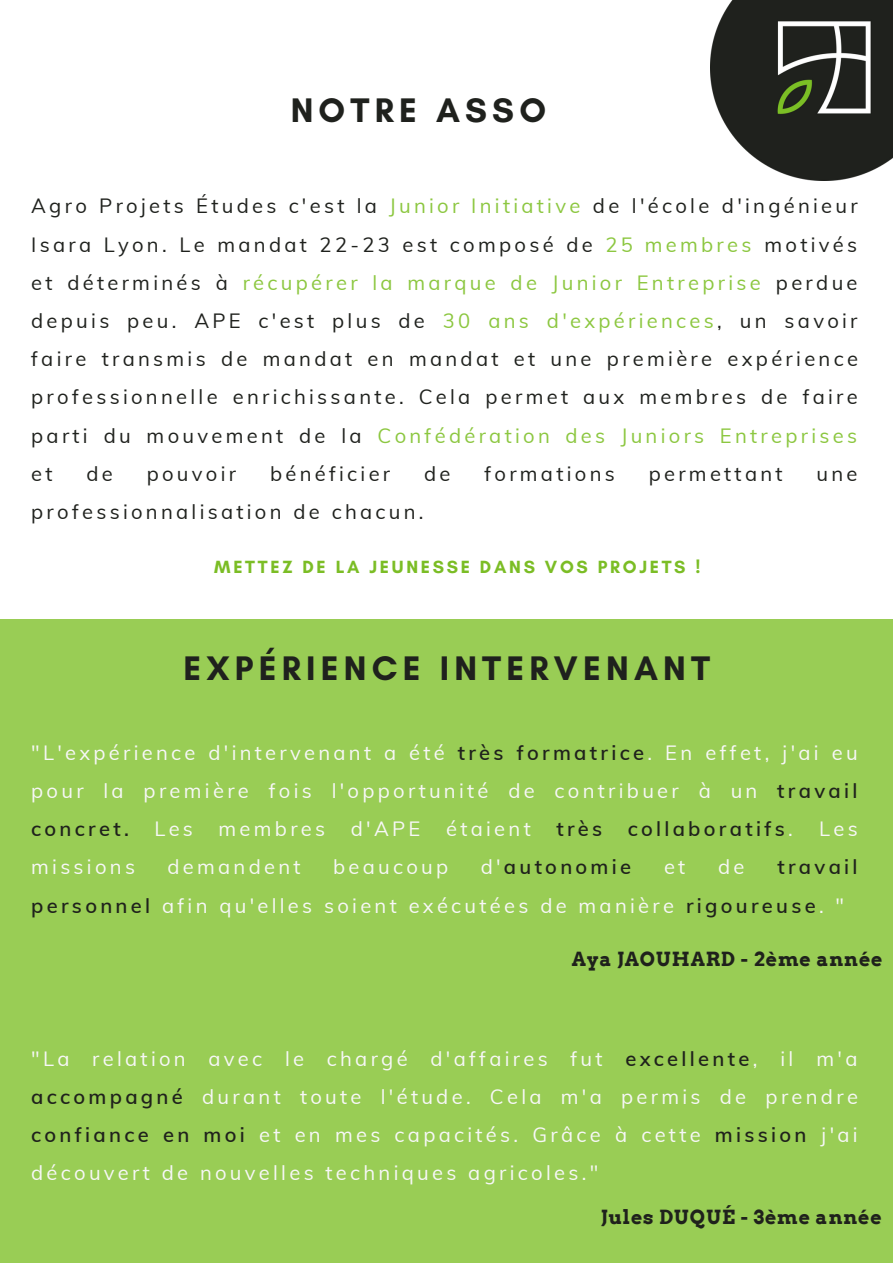
<style>
.page{position:relative;width:893px;height:1264px;background:#fff}
.page>*{position:absolute;margin:0;border:0;box-sizing:border-box;transform-origin:0 0}
.t1{font:700 34.65px "Glacial Indifference";letter-spacing:.15em;color:#1f211d}
.t2{font:20.25px/38.2px "Muli";letter-spacing:.165em;color:#1f211d;text-align:justify}
.t3{font:20.25px/38.2px "Muli";letter-spacing:.165em;color:#f7f7f7;text-align:justify}
.t4{font:600 20.25px "Muli";letter-spacing:.165em;color:#1f211c}
.t5{font:700 19.5px "Arvo";letter-spacing:.045em;color:#1f211c}
.t6{font:700 18px "Glacial Indifference";letter-spacing:.15em;color:#7bbd25}
.s1{color:#8cc740}
.s2{font-weight:600;color:#1f211c}
.s3{font-weight:400;color:#f7f7f7}
</style>
<div class="page">
<div style="left:0;top:619px;width:892px;height:643px;background:#99cd55"></div>
<img style="left:710px;top:0;width:182px;height:180px">
<h1 class="t1" style="left:291px;top:89px;width:257px">NOTRE ASSO</h1>
<p class="t2" style="left:31px;top:186px;width:828px">Agro Projets Études c'est la <span class="s1">Junior Initiative</span> de l'école d'ingénieur Isara Lyon. Le mandat 22-23 est composé de <span class="s1">25 membres</span> motivés et déterminés à <span class="s1">récupérer la marque de Junior Entreprise</span> perdue depuis peu. APE c'est plus de <span class="s1">30 ans d'expériences</span>, un savoir faire transmis de mandat en mandat et une première expérience professionnelle enrichissante. Cela permet aux membres de faire parti du mouvement de la <span class="s1">Confédération des Juniors Entreprises </span>et</p>
<p class="t2" style="left:86px;top:454px;width:28px">de</p>
<p class="t2" style="left:147px;top:454px;width:91px">pouvoir</p>
<p class="t2" style="left:270px;top:454px;width:122px">bénéficier</p>
<p class="t2" style="left:424px;top:454px;width:28px">de</p>
<p class="t2" style="left:484px;top:454px;width:132px">formations</p>
<p class="t2" style="left:648px;top:454px;width:135px">permettant</p>
<p class="t2" style="left:816px;top:454px;width:43px">une</p>
<p class="t2" style="left:31px;top:492px;width:394px">professionnalisation de chacun.</p>
<p class="t6" style="left:214px;top:555px;width:487px">METTEZ DE LA JEUNESSE DANS VOS PROJETS !</p>
<h1 class="t1" style="left:183px;top:647px;width:528px">EXPÉRIENCE INTERVENANT</h1>
<p class="t3" style="left:31px;top:732px;width:828px">"L'expérience d'intervenant a été <span class="s2">très formatrice</span>. En effet, j'ai eu pour la première fois l'opportunité de contribuer à un <span class="s2">travail concret.</span></p>
<p class="t3" style="left:154px;top:809px;width:40px">Les</p>
<p class="t3" style="left:218px;top:809px;width:108px">membres</p>
<p class="t3" style="left:351px;top:809px;width:71px">d'APE</p>
<p class="t3" style="left:446px;top:809px;width:86px">étaient</p>
<p class="t4" style="left:556px;top:815px;width:47px">très</p>
<p class="t4" style="left:627px;top:815px;width:166px">collaboratifs<span class="s3">.</span></p>
<p class="t3" style="left:819px;top:809px;width:40px">Les</p>
<p class="t3" style="left:31px;top:847px;width:827px;text-indent:746px"><span class="s2">travail personnel</span> afin qu'elles soient exécutées de manière <span class="s2">rigoureuse</span>. "</p>
<p class="t3" style="left:31px;top:847px;width:105px">missions</p>
<p class="t3" style="left:167px;top:847px;width:135px">demandent</p>
<p class="t3" style="left:333px;top:847px;width:117px">beaucoup</p>
<p class="t4" style="left:480px;top:854px;width:152px"><span class="s3">d'</span>autonomie</p>
<p class="t3" style="left:664px;top:847px;width:23px">et</p>
<p class="t3" style="left:718px;top:847px;width:28px">de</p>
<p class="t5" style="left:571px;top:947px;width:312px">Aya JAOUHARD - 2ème année</p>
<p class="t3" style="left:31px;top:1038px;width:828px">"La relation avec le chargé d'affaires fut <span class="s2">excellente</span>, il m'a <span class="s2">accompagné</span> durant toute l'étude. Cela m'a permis de prendre <span class="s2">confiance en moi</span> et en mes capacités. Grâce à cette <span class="s2">mission</span> j'ai découvert de nouvelles techniques agricoles."</p>
<p class="t5" style="left:601px;top:1205px;width:282px">Jules DUQUÉ - 3ème année</p>
</div>
